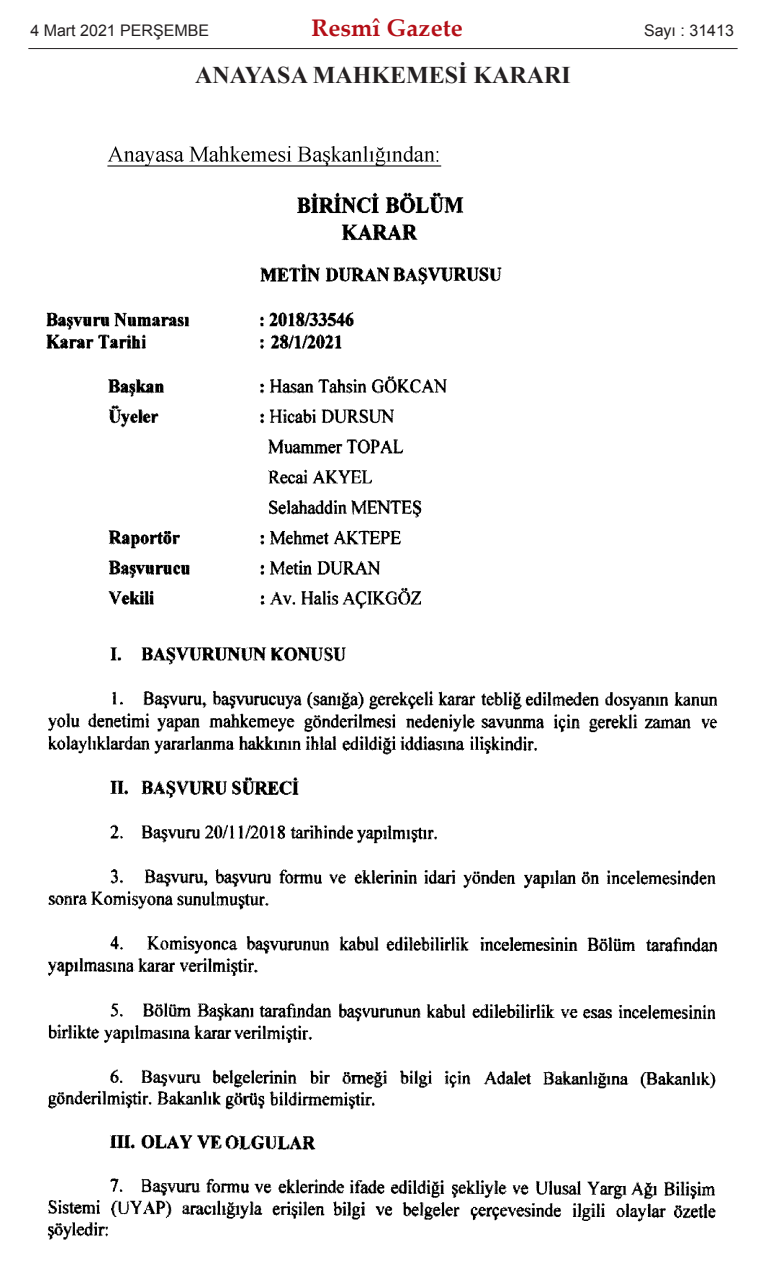
<style>
.page{position:relative;width:766px;height:1270px;background:#fff}
.page>*{position:absolute;margin:0;border:0;box-sizing:border-box;transform-origin:0 0}
.t1{font:700 24px "Times New Roman";color:#231f20}
.t2{font:700 24px "Palatino Linotype";color:#b40e16}
.t3{font:16px "Arial";color:#231f20}
</style>
<div class="page">
<img style="left:46px;top:146px;width:672px;height:1094px">
<hr style="left:28px;top:48px;width:709px;height:1px;background:#231f20">
<p class="t3" style="left:30px;top:21px;width:180px">4 Mart 2021 PERŞEMBE</p>
<h1 class="t2" style="left:311px;top:18px;width:153px">Resmî Gazete</h1>
<p class="t3" style="left:643px;top:21px;width:91px">Sayı : 31413</p>
<h1 class="t1" style="left:195px;top:62px;width:377px">ANAYASA MAHKEMESİ KARARI</h1>
</div>
